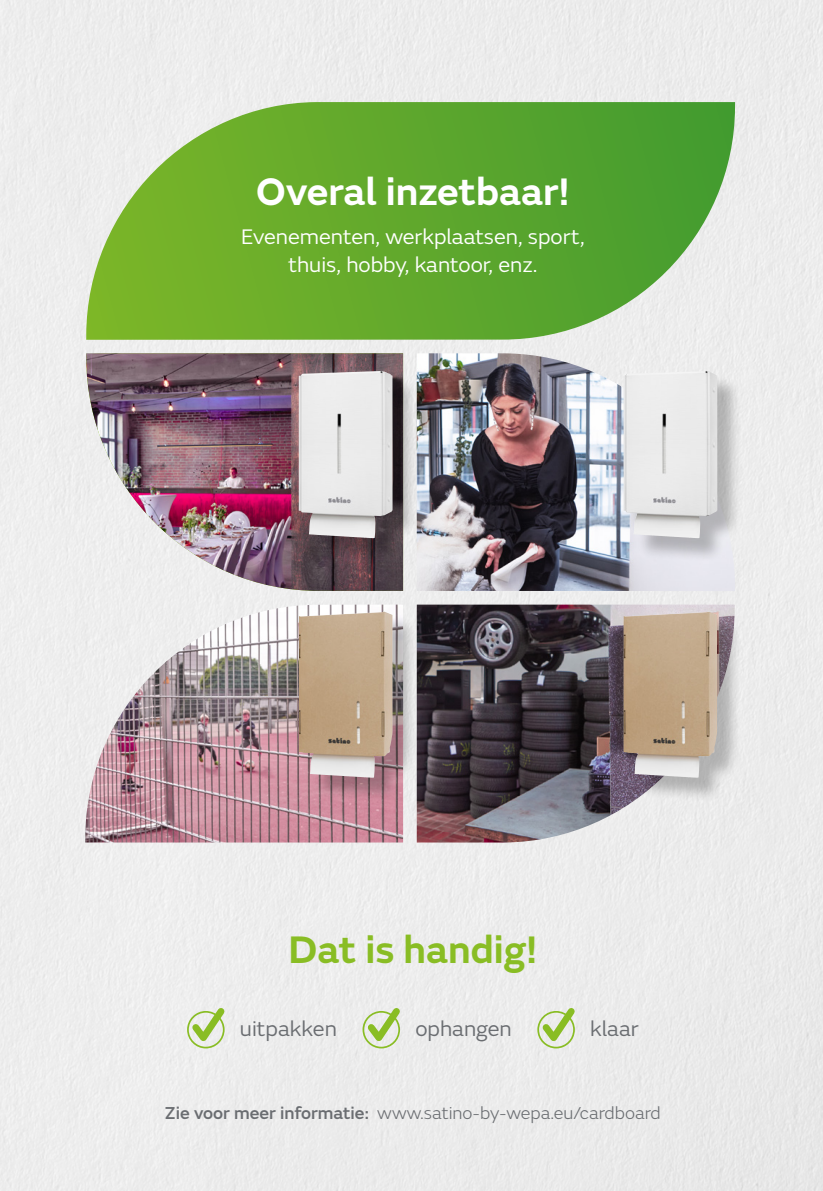
<style>
.page{position:relative;width:823px;height:1191px;background:#fff}
.page>*{position:absolute;margin:0;border:0;box-sizing:border-box;transform-origin:0 0}
.Absatzformat_6{font:600 40px "FS Emeric";color:#fff}
.Absatzformat_6-2{font:600 40px "FS Emeric";color:#89bd24}
.Absatzformat_5{font:22px/28px "FS Emeric";color:#fff;text-align:center}
.Absatzformat_5-2{font:22px "FS Emeric";color:#6a6d71}
.Absatzformat_2{font:300 18px "FS Emeric";color:#6a6d71}
.s1{font-weight:500}
</style>
<div class="page">
<div style="left:0;top:0;width:822px;height:1191px;background:#ececec"></div>
<img style="left:85px;top:604px;width:318px;height:238px">
<img style="left:416px;top:604px;width:318px;height:238px">
<img style="left:416px;top:353px;width:318px;height:238px">
<img style="left:86px;top:353px;width:317px;height:238px">
<svg style="left:86px;top:102px;width:648px;height:238px;background:#75b249"></svg>
<div style="left:626px;top:615px;width:115px;height:187px;background:#000;opacity:.25"></div>
<img style="left:623px;top:611px;width:84px;height:166px">
<div style="left:302px;top:615px;width:115px;height:187px;background:#000;opacity:.25"></div>
<img style="left:299px;top:611px;width:84px;height:166px">
<div style="left:626px;top:374px;width:115px;height:188px;background:#000;opacity:.25"></div>
<img style="left:623px;top:371px;width:82px;height:166px">
<div style="left:301px;top:374px;width:116px;height:188px;background:#000;opacity:.25"></div>
<img style="left:298px;top:371px;width:83px;height:166px">
<svg style="left:186px;top:1002px;width:44px;height:47px"></svg>
<svg style="left:361px;top:1002px;width:44px;height:47px;background:#d3e0ba"></svg>
<svg style="left:536px;top:1002px;width:44px;height:47px;background:#d3e0ba"></svg>
<p class="Absatzformat_6" style="left:256px;top:161px;width:315px">Overal inzetbaar!</p>
<p class="Absatzformat_5" style="left:241px;top:222px;width:345px">Evenementen, werkplaatsen, sport, thuis, hobby, kantoor, enz.</p>
<p class="Absatzformat_6-2" style="left:288px;top:918px;width:250px">Dat is handig!</p>
<p class="Absatzformat_5-2" style="left:240px;top:1013px;width:98px">uitpakken</p>
<p class="Absatzformat_5-2" style="left:415px;top:1013px;width:98px">ophangen</p>
<p class="Absatzformat_5-2" style="left:590px;top:1013px;width:50px">klaar</p>
<p class="Absatzformat_2" style="left:165px;top:1100px;width:497px"><span class="s1">Zie voor meer informatie:</span> www.satino-by-wepa.eu/cardboard</p>
</div>
